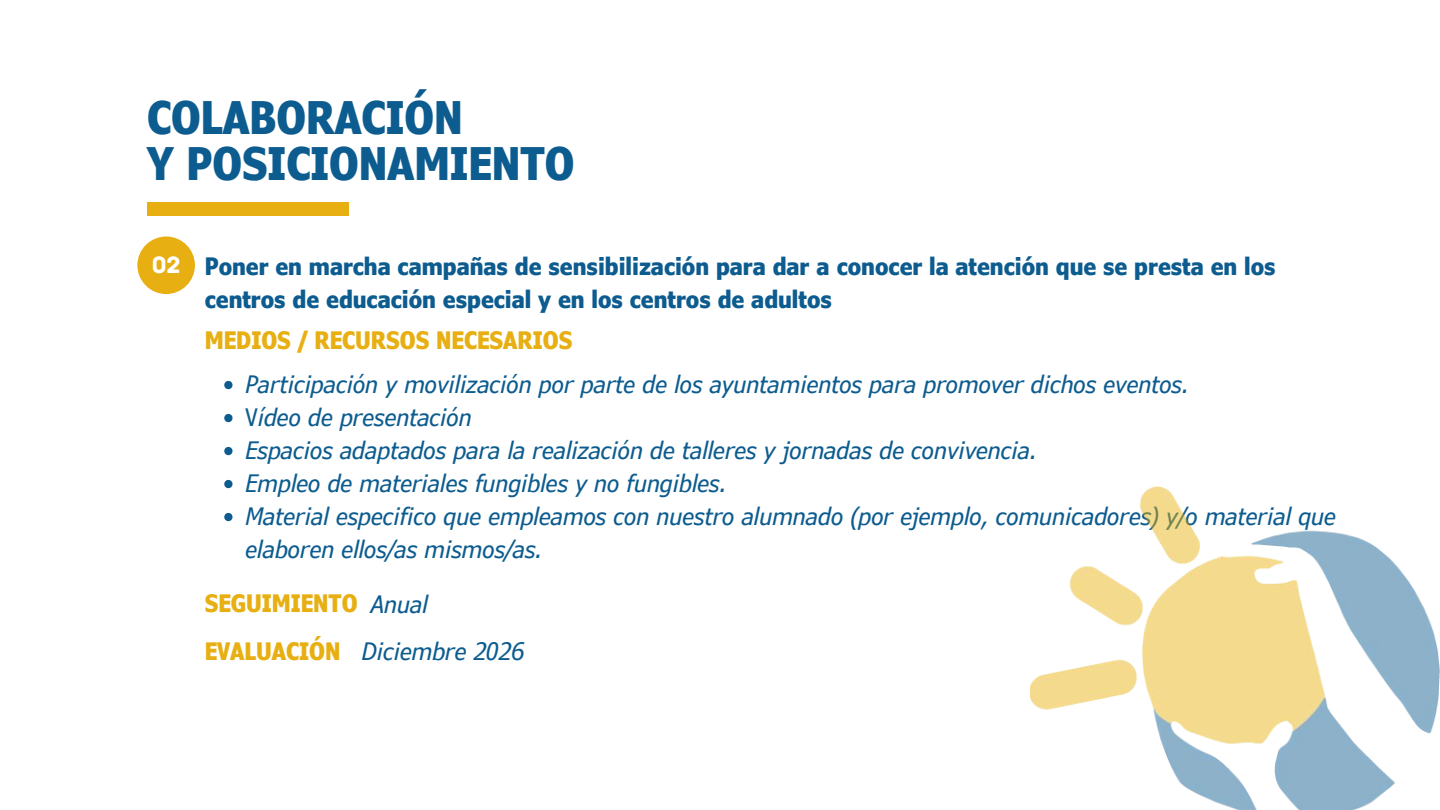
<style>
.page{position:relative;width:1440px;height:810px;background:#fff}
.page>*{position:absolute;margin:0;border:0;box-sizing:border-box;transform-origin:0 0}
.t1{font:700 condensed 44.8px/46.5px "Verdana Pro";color:#0d5c8f}
.t2{font:24.9px "Archive";color:#fff}
.t3{font:italic condensed 24px/33px "Verdana Pro";color:#0d5c8f}
.t4{font:700 condensed 24px/33px "Verdana Pro";color:#0d5c8f}
.t5{font:700 condensed 24px/48.1px "Verdana Pro";color:#e7af12}
.s1{font-style:normal}
.s2{font-weight:400;font-style:italic;color:#0d5c8f}
</style>
<div class="page">
<div style="left:147px;top:203px;width:202px;height:13px;background:#e7af12"></div>
<div style="left:137px;top:236px;width:58px;height:58px;background:#e7af12;border-radius:50%"></div>
<svg style="left:224px;top:381px;width:9px;height:8px"></svg>
<svg style="left:224px;top:414px;width:9px;height:8px"></svg>
<svg style="left:224px;top:447px;width:9px;height:8px"></svg>
<svg style="left:224px;top:480px;width:9px;height:8px"></svg>
<svg style="left:224px;top:513px;width:9px;height:8px"></svg>
<img style="left:1030px;top:487px;width:410px;height:323px">
<h1 class="t1" style="left:147px;top:93px;width:429px">COLABORACIÓN<br>Y POSICIONAMIENTO</h1>
<p class="t2" style="left:152px;top:250px;width:30px">02</p>
<p class="t4" style="left:205px;top:249px;width:1072px">Poner en marcha campañas de sensibilización para dar a conocer la atención que se presta en los centros de educación especial y en los centros de adultos</p>
<p class="t5" style="left:205px;top:315px;width:369px">MEDIOS / RECURSOS NECESARIOS</p>
<p class="t3" style="left:246px;top:367px;width:1092px">Participación y movilización por parte de los ayuntamientos para promover dichos eventos.<br><span class="s1">V</span>ídeo de presentación<br>Espacios adaptados para la realización de talleres y jornadas de convivencia.<br>Empleo de materiales fungibles y no fungibles.<br>Material especifico que empleamos con nuestro alumnado (por ejemplo, comunicadores) y/o material que elaboren ellos/as mismos/as.</p>
<p class="t5" style="left:205px;top:578px;width:321px">SEGUIMIENTO <span class="s2">Anual<br></span>EVALUACIÓN <span class="s2">Diciembre 2026</span></p>
</div>
